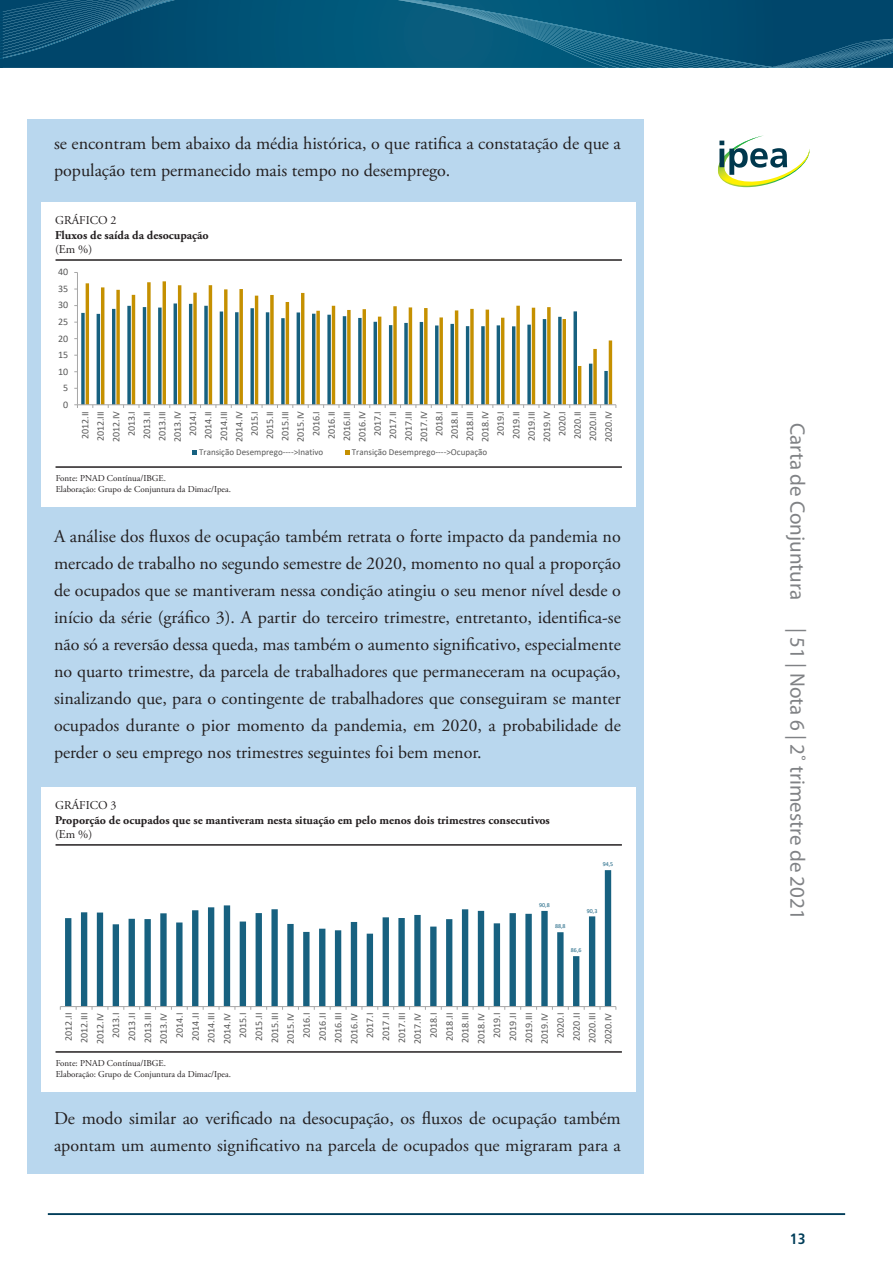
<style>
.page{position:relative;width:893px;height:1263px;background:#fff}
.page>*{position:absolute;margin:0;border:0;box-sizing:border-box;transform-origin:0 0}
.t1{font:21px "Myriad Pro";color:#808285}
.t2{font:18px/27px "Adobe Garamond Pro";color:#231f20}
.t3{font:700 condensed 15px "Frutiger LT Pro";color:#013d59}
.t4{font:700 12px "Adobe Garamond Pro";color:#231f20}
.t5{font:12px "Adobe Garamond Pro";color:#231f20}
.t6{font:10.05px/15.5px "Calibri";letter-spacing:-.005em;color:#595959;text-align:center}
.t7{font:9px "Adobe Garamond Pro";color:#231f20}
.t8{font:9px "Calibri";color:#595959}
.t9{font:6px "Calibri";letter-spacing:.005em;color:#176180}
</style>
<div class="page">
<hr style="left:48px;top:1213px;width:797px;height:2px;background:#013d59">
<svg style="left:718px;top:135px;width:92px;height:53px"></svg>
<div style="left:779px;top:0;width:114px;height:39px;background:#00466b"></div>
<svg style="left:0;top:0;width:779px;height:68px;background:#075679"></svg>
<svg style="left:768px;top:39px;width:125px;height:29px;background:#14577a"></svg>
<div style="left:28px;top:119px;width:616px;height:1055px;background:#b9d7ee"></div>
<div style="left:41px;top:203px;width:595px;height:304px;background:#fff"></div>
<div style="left:41px;top:788px;width:595px;height:304px;background:#fff"></div>
<hr style="left:56px;top:259px;width:566px;height:2px;background:#231f20">
<hr style="left:56px;top:466px;width:566px;height:2px;background:#231f20">
<svg style="left:81px;top:313px;width:4px;height:91px"></svg>
<hr style="left:97px;top:314px;width:3px;height:91px;background:#176180">
<hr style="left:112px;top:309px;width:3px;height:96px;background:#176180">
<svg style="left:127px;top:306px;width:4px;height:98px"></svg>
<hr style="left:143px;top:307px;width:3px;height:98px;background:#176180">
<svg style="left:158px;top:308px;width:4px;height:96px"></svg>
<hr style="left:174px;top:303px;width:3px;height:102px;background:#176180">
<hr style="left:189px;top:304px;width:3px;height:101px;background:#176180">
<svg style="left:204px;top:306px;width:4px;height:98px"></svg>
<hr style="left:220px;top:311px;width:3px;height:94px;background:#176180">
<svg style="left:235px;top:312px;width:4px;height:92px"></svg>
<svg style="left:250px;top:308px;width:4px;height:96px"></svg>
<hr style="left:266px;top:312px;width:3px;height:93px;background:#176180">
<svg style="left:281px;top:318px;width:4px;height:86px"></svg>
<hr style="left:297px;top:312px;width:3px;height:93px;background:#176180">
<hr style="left:312px;top:314px;width:3px;height:91px;background:#176180">
<svg style="left:327px;top:315px;width:4px;height:89px"></svg>
<hr style="left:343px;top:316px;width:3px;height:89px;background:#176180">
<svg style="left:358px;top:318px;width:4px;height:86px"></svg>
<hr style="left:374px;top:322px;width:3px;height:83px;background:#176180">
<hr style="left:389px;top:325px;width:3px;height:80px;background:#176180">
<svg style="left:404px;top:323px;width:4px;height:81px"></svg>
<hr style="left:420px;top:322px;width:3px;height:83px;background:#176180">
<svg style="left:435px;top:325px;width:4px;height:79px"></svg>
<svg style="left:450px;top:324px;width:4px;height:80px"></svg>
<hr style="left:466px;top:326px;width:3px;height:79px;background:#176180">
<svg style="left:481px;top:326px;width:4px;height:78px"></svg>
<hr style="left:497px;top:325px;width:3px;height:80px;background:#176180">
<hr style="left:512px;top:326px;width:3px;height:79px;background:#176180">
<svg style="left:527px;top:325px;width:4px;height:79px"></svg>
<hr style="left:543px;top:319px;width:3px;height:86px;background:#176180">
<svg style="left:558px;top:317px;width:4px;height:87px"></svg>
<svg style="left:573px;top:311px;width:4px;height:93px"></svg>
<hr style="left:589px;top:364px;width:3px;height:41px;background:#176180">
<svg style="left:604px;top:371px;width:4px;height:33px"></svg>
<hr style="left:86px;top:283px;width:3px;height:122px;background:#c59000">
<hr style="left:101px;top:287px;width:3px;height:118px;background:#c59000">
<svg style="left:116px;top:290px;width:4px;height:114px"></svg>
<hr style="left:132px;top:295px;width:3px;height:110px;background:#c59000">
<svg style="left:147px;top:282px;width:4px;height:122px"></svg>
<hr style="left:163px;top:281px;width:3px;height:124px;background:#c59000">
<hr style="left:178px;top:285px;width:3px;height:120px;background:#c59000">
<svg style="left:193px;top:293px;width:4px;height:111px"></svg>
<hr style="left:209px;top:285px;width:3px;height:120px;background:#c59000">
<hr style="left:224px;top:289px;width:3px;height:116px;background:#c59000">
<svg style="left:239px;top:289px;width:4px;height:115px"></svg>
<hr style="left:255px;top:296px;width:3px;height:109px;background:#c59000">
<svg style="left:270px;top:295px;width:4px;height:109px"></svg>
<hr style="left:286px;top:302px;width:3px;height:103px;background:#c59000">
<hr style="left:301px;top:293px;width:3px;height:112px;background:#c59000">
<svg style="left:316px;top:311px;width:4px;height:93px"></svg>
<hr style="left:332px;top:306px;width:3px;height:99px;background:#c59000">
<svg style="left:347px;top:310px;width:4px;height:94px"></svg>
<hr style="left:363px;top:309px;width:3px;height:96px;background:#c59000">
<hr style="left:378px;top:317px;width:3px;height:88px;background:#c59000">
<svg style="left:393px;top:306px;width:4px;height:98px"></svg>
<hr style="left:409px;top:307px;width:3px;height:98px;background:#c59000">
<svg style="left:424px;top:308px;width:4px;height:96px"></svg>
<svg style="left:439px;top:317px;width:4px;height:87px"></svg>
<hr style="left:455px;top:310px;width:3px;height:95px;background:#c59000">
<svg style="left:470px;top:309px;width:4px;height:95px"></svg>
<hr style="left:486px;top:310px;width:3px;height:95px;background:#c59000">
<hr style="left:501px;top:318px;width:3px;height:87px;background:#c59000">
<svg style="left:516px;top:306px;width:4px;height:98px"></svg>
<hr style="left:532px;top:308px;width:3px;height:97px;background:#c59000">
<svg style="left:547px;top:307px;width:4px;height:97px"></svg>
<hr style="left:563px;top:319px;width:3px;height:86px;background:#c59000">
<hr style="left:578px;top:366px;width:3px;height:39px;background:#c59000">
<svg style="left:593px;top:349px;width:4px;height:55px"></svg>
<hr style="left:609px;top:340px;width:3px;height:65px;background:#c59000">
<hr style="left:77px;top:272px;width:1px;height:133px;background:#a6a6a6">
<hr style="left:77px;top:404px;width:539px;height:1px;background:#a6a6a6">
<svg style="left:192px;top:450px;width:5px;height:5px"></svg>
<svg style="left:345px;top:450px;width:5px;height:5px"></svg>
<hr style="left:56px;top:844px;width:566px;height:2px;background:#231f20">
<hr style="left:56px;top:1051px;width:566px;height:2px;background:#231f20">
<svg style="left:65px;top:870px;width:546px;height:136px"></svg>
<hr style="left:60px;top:1006px;width:556px;height:1px;background:#a6a6a6">
<p class="t2" style="left:54px;top:131px;width:568px">se encontram bem abaixo da média histórica, o que ratifica a constatação de que a população tem permanecido mais tempo no desemprego.</p>
<p class="t5" style="left:55px;top:213px;width:63px">GRÁFICO 2</p>
<p class="t4" style="left:55px;top:228px;width:155px">Fluxos de saída da desocupação</p>
<p class="t5" style="left:55px;top:242px;width:39px">(Em %)</p>
<p class="t6" style="left:58px;top:264px;width:12px">40</p>
<p class="t6" style="left:58px;top:281px;width:12px">35</p>
<p class="t6" style="left:58px;top:297px;width:12px">30</p>
<p class="t6" style="left:58px;top:314px;width:12px">25</p>
<p class="t6" style="left:58px;top:330px;width:12px">20</p>
<p class="t6" style="left:58px;top:347px;width:12px">15</p>
<p class="t6" style="left:58px;top:363px;width:12px">10</p>
<p class="t6" style="left:63px;top:380px;width:7px">5</p>
<p class="t6" style="left:63px;top:396px;width:7px">0</p>
<p class="t6" style="left:77px;top:442px;width:32px;rotate:-90deg">2012.II<br>2012.III<br>2012.IV<br>2013.I<br>2013.II<br>2013.III<br>2013.IV<br>2014.I<br>2014.II<br>2014.III<br>2014.IV<br>2015.I<br>2015.II<br>2015.III<br>2015.IV<br>2016.I<br>2016.II<br>2016.III<br>2016.IV<br>2017.I<br>2017.II<br>2017.III<br>2017.IV<br>2018.I<br>2018.II<br>2018.III<br>2018.IV<br>2019.I<br>2019.II<br>2019.III<br>2019.IV<br>2020.I<br>2020.II<br>2020.III<br>2020.IV</p>
<p class="t8" style="left:199px;top:446px;width:126px">Transição Desemprego----&gt;Inativo</p>
<p class="t8" style="left:352px;top:446px;width:137px">Transição Desemprego----&gt;Ocupação</p>
<p class="t7" style="left:56px;top:473px;width:112px">Fonte: PNAD Contínua/IBGE.</p>
<p class="t7" style="left:56px;top:484px;width:177px">Elaboração: Grupo de Conjuntura da Dimac/Ipea.</p>
<p class="t2" style="left:54px;top:524px;width:568px;text-align:justify">A análise dos fluxos de ocupação também retrata o forte impacto da pandemia no mercado de trabalho no segundo semestre de 2020, momento no qual a proporção de ocupados que se mantiveram nessa condição atingiu o seu menor nível desde o início da série (gráfico 3). A partir do terceiro trimestre, entretanto, identifica-se não só a reversão dessa queda, mas também o aumento significativo, especialmente no quarto trimestre, da parcela de trabalhadores que permaneceram na ocupação, sinalizando que, para o contingente de trabalhadores que conseguiram se manter ocupados durante o pior momento da pandemia, em 2020, a probabilidade de perder o seu emprego nos trimestres seguintes foi bem menor.</p>
<p class="t5" style="left:55px;top:798px;width:63px">GRÁFICO 3</p>
<p class="t4" style="left:55px;top:813px;width:496px">Proporção de ocupados que se mantiveram nesta situação em pelo menos dois trimestres consecutivos</p>
<p class="t5" style="left:55px;top:827px;width:39px">(Em %)</p>
<p class="t9" style="left:539px;top:901px;width:12px">90,8</p>
<p class="t9" style="left:555px;top:922px;width:12px">88,8</p>
<p class="t9" style="left:603px;top:860px;width:12px">94,5</p>
<p class="t9" style="left:587px;top:906px;width:12px">90,3</p>
<p class="t9" style="left:571px;top:946px;width:12px">86,6</p>
<p class="t6" style="left:60px;top:1044px;width:32px;line-height:15.9px;rotate:-90deg">2012.II<br>2012.III<br>2012.IV<br>2013.I<br>2013.II<br>2013.III<br>2013.IV<br>2014.I<br>2014.II<br>2014.III<br>2014.IV<br>2015.I<br>2015.II<br>2015.III<br>2015.IV<br>2016.I<br>2016.II<br>2016.III<br>2016.IV<br>2017.I<br>2017.II<br>2017.III<br>2017.IV<br>2018.I<br>2018.II<br>2018.III<br>2018.IV<br>2019.I<br>2019.II<br>2019.III<br>2019.IV<br>2020.I<br>2020.II<br>2020.III<br>2020.IV</p>
<p class="t7" style="left:56px;top:1058px;width:112px">Fonte: PNAD Contínua/IBGE.</p>
<p class="t7" style="left:56px;top:1069px;width:177px">Elaboração: Grupo de Conjuntura da Dimac/Ipea.</p>
<p class="t2" style="left:54px;top:1106px;width:568px">De modo similar ao verificado na desocupação, os fluxos de ocupação também apontam um aumento significativo na parcela de ocupados que migraram para a</p>
<p class="t1" style="left:810px;top:423px;width:178px;rotate:90deg">Carta de Conjuntura</p>
<p class="t1" style="left:810px;top:628px;width:293px;rotate:90deg">| 51 | Nota 6 | 2˚ trimestre de 2021</p>
<p class="t3" style="left:790px;top:1230px;width:17px">13</p>
</div>
